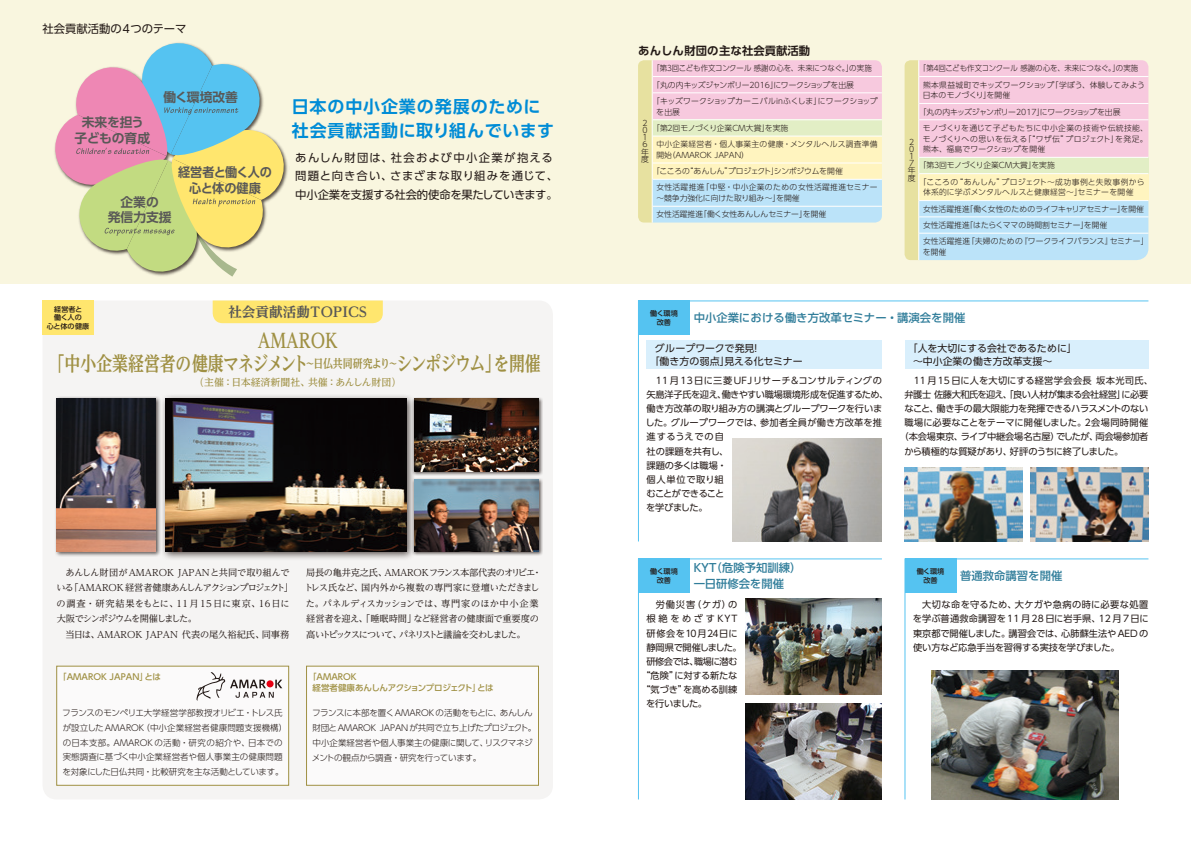
<style>
.page{position:relative;width:1191px;height:842px;background:#fff}
.page>*{position:absolute;margin:0;border:0;box-sizing:border-box;transform-origin:0 0}
.t1{font:700 19.8px/22.7px "UD Reimin Pro";letter-spacing:-.005em;color:#9f9043;text-align:center;scale:.8 1}
.t2{font:700 17px/23.4px "UD Shin Go Pro De";letter-spacing:.05em;color:#008cd6}
.t3{font:700 expanded 13.6px "UD Reimin Pro";letter-spacing:-.11em;color:#595857}
.t4{font:700 12.8px/15.6px "UD Shin Go Pro De";color:#595857;text-align:center}
.t5{font:700 12.8px/15.6px "UD Shin Go Pro De";letter-spacing:-.025em;color:#595857;text-align:center;scale:.95 1}
.t6{font:11.3px/18.4px "UD Shin Go Pro";letter-spacing:.055em;color:#231916}
.t7{font:11.3px/18.4px "UD Shin Go Pro";letter-spacing:.035em;color:#231916;text-align:justify}
.t8{font:500 11.3px/15.6px "UD Shin Go Pro";color:#307d9a}
.t9{font:700 11.3px "UD Shin Go Pro De";color:#231916}
.t10{font:11.3px "UD Shin Go Pro";color:#231916}
.t11{font:9.9px/12.8px "UD Shin Go Pro";color:#231916}
.t12{font:500 9.9px "UD Reimin Pro";color:#9f9043}
.t13{font:9.2px/14.2px "UD Shin Go Pro";letter-spacing:-.015em;color:#231916}
.t14{font:9.2px/15.6px "UD Reimin Pro";letter-spacing:-.025em;color:#231916}
.t15{font:9.2px "UD Shin Go Pro";letter-spacing:-.055em;color:#231916}
.t16{font:9.2px "UD Shin Go Pro";letter-spacing:-.035em;color:#231916}
.t17{font:9.2px "UD Reimin Pro";letter-spacing:-.005em;color:#231916}
.t18{font:9.2px "UD Shin Go Pro";letter-spacing:.005em;color:#231916}
.t19{font:9.2px "UD Shin Go Pro";letter-spacing:.04em;color:#231916}
.t20{font:9.2px "UD Shin Go Pro";letter-spacing:.06em;color:#231916}
.t21{font:9.2px "UD Shin Go Pro";letter-spacing:-.07em;color:#231916}
.t22{font:9.2px "UD Shin Go Pro";letter-spacing:.265em;color:#231916}
.t23{font:300 8.5px/14.9px "UD Shin Go Pro";color:#231916}
.t24{font:300 8.5px/14.9px "UD Shin Go Pro";letter-spacing:-.02em;color:#231916}
.t25{font:500 8.5px/11.3px "UD Shin Go Pro";color:#9f9043}
.t26{font:300 7.8px/7.3px "UD Shin Go Pro";color:#231916}
.t27{font:300 7.8px/16.3px "UD Shin Go Pro";color:#231916;scale:.95 1}
.t28{font:300 7.8px/10.6px "UD Shin Go Pro";letter-spacing:.02em;color:#231916}
.t29{font:300 7.8px "UD Shin Go Pro";letter-spacing:-.025em;color:#231916}
.t30{font:300 7.8px "UD Shin Go Pro";letter-spacing:.025em;color:#231916}
.t31{font:300 7.8px "UD Shin Go Pro";letter-spacing:.035em;color:#231916}
.t32{font:300 7.8px "UD Shin Go Pro";letter-spacing:.05em;color:#231916}
.t33{font:300 7.8px "UD Shin Go Pro";letter-spacing:-.035em;color:#231916}
.t34{font:500 7.1px/8.5px "UD Shin Go Pro";color:#231916;text-align:center}
</style>
<div class="page">
<div style="left:43px;top:300px;width:510px;height:499px;background:#f5f4f3;border-radius:14px"></div>
<div style="left:0;top:0;width:1191px;height:283px;background:#f9f6df"></div>
<svg style="left:54px;top:42px;width:234px;height:235px"></svg>
<div style="left:213px;top:300px;width:170px;height:23px;background:#ffe66e"></div>
<svg style="left:638px;top:60px;width:244px;height:163px;background:#e7dfd7"></svg>
<hr style="left:652px;top:76px;width:230px;height:1px;background:#fff">
<hr style="left:652px;top:92px;width:230px;height:1px;background:#fff">
<hr style="left:652px;top:119px;width:230px;height:1px;background:#fff">
<hr style="left:652px;top:136px;width:230px;height:1px;background:#fff">
<hr style="left:652px;top:163px;width:230px;height:1px;background:#fff">
<hr style="left:652px;top:179px;width:230px;height:1px;background:#fff">
<hr style="left:652px;top:206px;width:230px;height:1px;background:#fff">
<svg style="left:904px;top:60px;width:244px;height:200px;background:#e5dbdd"></svg>
<div style="left:43px;top:300px;width:51px;height:34px;background:#ffe66e"></div>
<div style="left:57px;top:666px;width:232px;height:119px;background:#fbfafa"></div>
<div style="left:56px;top:666px;width:233px;height:119px;border:1px solid #9f9043"></div>
<div style="left:306px;top:666px;width:232px;height:119px;background:#fbfafa"></div>
<div style="left:306px;top:666px;width:233px;height:119px;border:1px solid #9f9043"></div>
<div style="left:160px;top:393px;width:255px;height:168px;background:#231916;opacity:.75"></div>
<img style="left:165px;top:399px;width:241px;height:153px">
<div style="left:54px;top:396px;width:107px;height:161px;background:#231916;opacity:.75"></div>
<img style="left:57px;top:399px;width:99px;height:153px">
<div style="left:411px;top:396px;width:132px;height:80px;background:#231916;opacity:.75"></div>
<img style="left:414px;top:399px;width:125px;height:72px">
<div style="left:411px;top:477px;width:132px;height:79px;background:#231916;opacity:.75"></div>
<img style="left:414px;top:479px;width:125px;height:73px">
<svg style="left:638px;top:300px;width:511px;height:242px"></svg>
<div style="left:646px;top:340px;width:236px;height:29px;background:#d9effc"></div>
<div style="left:904px;top:340px;width:244px;height:29px;background:#d9effc"></div>
<img style="left:732px;top:438px;width:150px;height:103px">
<img style="left:904px;top:468px;width:118px;height:73px">
<img style="left:1030px;top:468px;width:118px;height:73px">
<img style="left:638px;top:558px;width:244px;height:242px">
<img style="left:904px;top:558px;width:245px;height:242px">
<svg style="left:196px;top:672px;width:86px;height:29px"></svg>
<div style="left:266px;top:680px;width:7px;height:7px;background:#e60013;border-radius:50%"></div>
<p class="t10" style="left:42px;top:19px;width:145px">社会貢献活動の4つのテーマ</p>
<h3 class="t4" style="left:75px;top:114px;width:77px">未来を担う子どもの育成</h3>
<h3 class="t4" style="left:163px;top:89px;width:76px">働く環境改善</h3>
<h3 class="t5" style="left:178px;top:164px;width:100px">経営者と働く人の心と体の健康</h3>
<h3 class="t4" style="left:108px;top:194px;width:65px">企業の<br>発信力支援</h3>
<h2 class="t2" style="left:292px;top:95px;width:264px">日本の中小企業の発展のために社会貢献活動に取り組んでいます</h2>
<p class="t6" style="left:295px;top:148px;width:264px">あんしん財団は、社会および中小企業が抱える問題と向き合い、さまざまな取り組みを通じて、中小企業を支援する社会的使命を果たしていきます。</p>
<p class="t7" style="left:295px;top:149px;width:259px;text-indent:34px">ん財団は、社会および中小企業が抱える問題と向き合い、さまざまな取組みを通じて、中小企業を支援する社会的使命を果たしていきます。</p>
<h3 class="t3" style="left:228px;top:301px;width:143px">社会貢献活動ＴＯＰＩＣＳ</h3>
<h1 class="t1" style="left:49px;top:329px;width:616px">AMAROK<br>「中小企業経営者の健康マネジメント<sup>〜日仏共同研究より〜</sup>シンポジウム」を開催</h1>
<p class="t12" style="left:194px;top:374px;width:209px">（主催：日本経済新聞社、共催：あんしん財団）</p>
<p class="t34" style="left:47px;top:305px;width:44px">経営者と<br>働く人の<br>心と体の健康</p>
<p class="t14" style="left:56px;top:564px;width:238px;text-indent:9px">あんしん財団がAMAROK JAPANと共同で取り組んでいる「AMAROK 経営者健康あんしんアクションプロジェクト」の調査・研究結果をもとに、11月15日に東京、16日に大阪でシンポジウムを開催しました。</p>
<p class="t17" style="left:66px;top:627px;width:225px">当日は、AMAROK JAPAN 代表の尾久裕紀氏、同事務</p>
<p class="t25" style="left:58px;top:670px;width:104px">「AMAROK JAPAN」とは</p>
<p class="t23" style="left:62px;top:705px;width:227px">フランスのモンペリエ大学経営学部教授オリビエ・トレス氏が設立したAMAROK（中小企業経営者健康問題支援機構）の日本支部。AMAROKの活動・研究の紹介や、日本での実態調査に基づく中小企業経営者や個人事業主の健康問題を対象にした日仏共同・比較研究を主な活動としています。</p>
<p class="t14" style="left:304px;top:564px;width:239px">局長の亀井克之氏、AMAROKフランス本部代表のオリビエ・トレス氏など、国内外から複数の専門家に登壇いただきました。パネルディスカッションでは、専門家のほか中小企業経営者を迎え、「睡眠時間」など経営者の健康面で重要度の高いトピックスについて、パネリストと議論を交わしました。</p>
<p class="t25" style="left:312px;top:670px;width:182px;text-indent:-4px">「AMAROK<br>経営者健康あんしんアクションプロジェクト」とは</p>
<p class="t24" style="left:312px;top:705px;width:226px">フランスに本部を置くAMAROK の活動をもとに、あんしん財団とAMAROK JAPANが共同で立ち上げたプロジェクト。中小企業経営者や個人事業主の健康に関して、リスクマネジメントの観点から調査・研究を行っています。</p>
<p class="t9" style="left:638px;top:42px;width:174px">あんしん財団の主な社会貢献活動</p>
<p class="t26" style="left:641px;top:119px;width:9px">２<br>０<br>１<br>６年度</p>
<p class="t27" style="left:652px;top:60px;width:239px">「第３回こども作文コンクール 感謝の心を、未来につなぐ。」の実施「丸の内キッズジャンボリー2016」にワークショップを出展<br>「キッズワークショップカーニバルinふくしま」にワークショップ</p>
<p class="t26" style="left:656px;top:108px;width:25px">を出展</p>
<p class="t26" style="left:652px;top:124px;width:138px">「第２回モノづくり企業CM大賞」を実施</p>
<p class="t30" style="left:656px;top:138px;width:223px">中小企業経営者・個人事業主の健康・メンタルヘルス調査準備</p>
<p class="t26" style="left:656px;top:151px;width:94px">開始（AMAROK JAPAN）</p>
<p class="t33" style="left:652px;top:165px;width:192px">「こころの“あんしん”プロジェクト」シンポジウムを開催</p>
<p class="t31" style="left:656px;top:181px;width:223px">女性活躍推進｢中堅・中小企業のための女性活躍推進セミナー</p>
<p class="t26" style="left:656px;top:190px;width:171px;line-height:16.3px">～競争力強化に向けた取り組み～｣を開催<br>女性活躍推進｢働く女性あんしんセミナー｣を開催</p>
<p class="t27" style="left:923px;top:60px;width:235px;text-indent:-4px">「第４回こども作文コンクール 感謝の心を、未来につなぐ。」の実施熊本県益城町でキッズワークショップ「学ぼう、体験してみよう</p>
<p class="t26" style="left:923px;top:91px;width:89px">日本のモノづくり」を開催</p>
<p class="t29" style="left:918px;top:105px;width:203px">「丸の内キッズジャンボリー2017」にワークショップを出展</p>
<p class="t32" style="left:923px;top:122px;width:227px">モノづくりを通じて子どもたちに中小企業の技術や伝統技能、</p>
<p class="t28" style="left:923px;top:133px;width:226px">モノづくりへの思いを伝える「“ワザ伝”プロジェクト」を発足。熊本、福島でワークショップを開催</p>
<p class="t26" style="left:918px;top:157px;width:227px;line-height:16.3px">「第３回モノづくり企業CM大賞」を実施<br>「こころの“あんしん”プロジェクト～成功事例と失敗事例から</p>
<p class="t26" style="left:923px;top:184px;width:227px;line-height:16.3px">体系的に学ぶメンタルヘルスと健康経営～」セミナーを開催<br>女性活躍推進「働く女性のためのライフキャリアセミナー」を開催女性活躍推進「はたらくママの時間割セミナー」を開催<br>女性活躍推進「夫婦のための『ワークライフバランス』セミナー」</p>
<p class="t26" style="left:922px;top:248px;width:25px">を開催</p>
<p class="t26" style="left:907px;top:138px;width:9px">２<br>０<br>１<br>７年度</p>
<p class="t34" style="left:650px;top:309px;width:29px">働く環境改善</p>
<p class="t8" style="left:693px;top:309px;width:273px">中小企業における働き方改革セミナー・講演会を開催</p>
<p class="t11" style="left:649px;top:341px;width:155px;text-indent:5px">グループワークで発見！<br>「働き方の弱点」見える化セミナー</p>
<p class="t11" style="left:913px;top:341px;width:165px;text-indent:-5px">「人を大切にする会社であるために」～中小企業の働き方改革支援～</p>
<p class="t13" style="left:645px;top:373px;width:244px;text-indent:10px">11 月13日に三菱 UFJリサーチ＆コンサルティングの矢島洋子氏を迎え、働きやすい職場環境形成を促進するため、働き方改革の取り組み方の講演とグループワークを行いました。グループワークでは、参加者全員が働き方改革を推進するうえでの自<br>社の課題を共有し、<br>課題の多くは職場・<br>個人単位で取り組<br>むことができること<br>を学びました。</p>
<p class="t19" style="left:913px;top:373px;width:241px">11月15日に人を大切にする経営学会会長 坂本光司氏、</p>
<p class="t15" style="left:904px;top:387px;width:245px">弁護士 佐藤大和氏を迎え、「良い人材が集まる会社経営」に必要</p>
<p class="t16" style="left:904px;top:401px;width:245px">なこと、働き手の最大限能力を発揮できるハラスメントのない</p>
<p class="t18" style="left:904px;top:415px;width:245px">職場に必要なことをテーマに開催しました。２会場同時開催</p>
<p class="t13" style="left:899px;top:429px;width:250px">（本会場東京、ライブ中継会場名古屋）でしたが、両会場参加者</p>
<p class="t13" style="left:904px;top:444px;width:220px">から積極的な質疑があり、好評のうちに終了しました。</p>
<p class="t8" style="left:691px;top:560px;width:111px">ＫＹＴ（危険予知訓練）一日研修会を開催</p>
<p class="t8" style="left:960px;top:567px;width:104px">普通救命講習を開催</p>
<p class="t34" style="left:650px;top:567px;width:29px">働く環境改善</p>
<p class="t34" style="left:916px;top:567px;width:29px">働く環境改善</p>
<p class="t13" style="left:655px;top:597px;width:83px">労働災害（ケガ）の</p>
<p class="t22" style="left:646px;top:611px;width:92px">根絶をめざすKYT</p>
<p class="t20" style="left:646px;top:626px;width:93px">研修会を10月24日に</p>
<p class="t13" style="left:646px;top:640px;width:97px">静岡県で開催しました。</p>
<p class="t21" style="left:646px;top:654px;width:92px">研修会では、職場に潜む</p>
<p class="t13" style="left:641px;top:668px;width:98px">“危険”に対する新たな</p>
<p class="t13" style="left:641px;top:682px;width:97px">“気づき”を高める訓練</p>
<p class="t13" style="left:646px;top:696px;width:62px">を行いました。</p>
<p class="t13" style="left:913px;top:597px;width:237px;text-align:justify;text-indent:9px">大切な命を守るため、大ケガや急病の時に必要な処置を学ぶ普通救命講習を11月28日に岩手県、12月7日に東京都で開催しました。講習会では、心肺蘇生法やAED の使い方など応急手当を習得する実技を学びました。</p>
</div>
